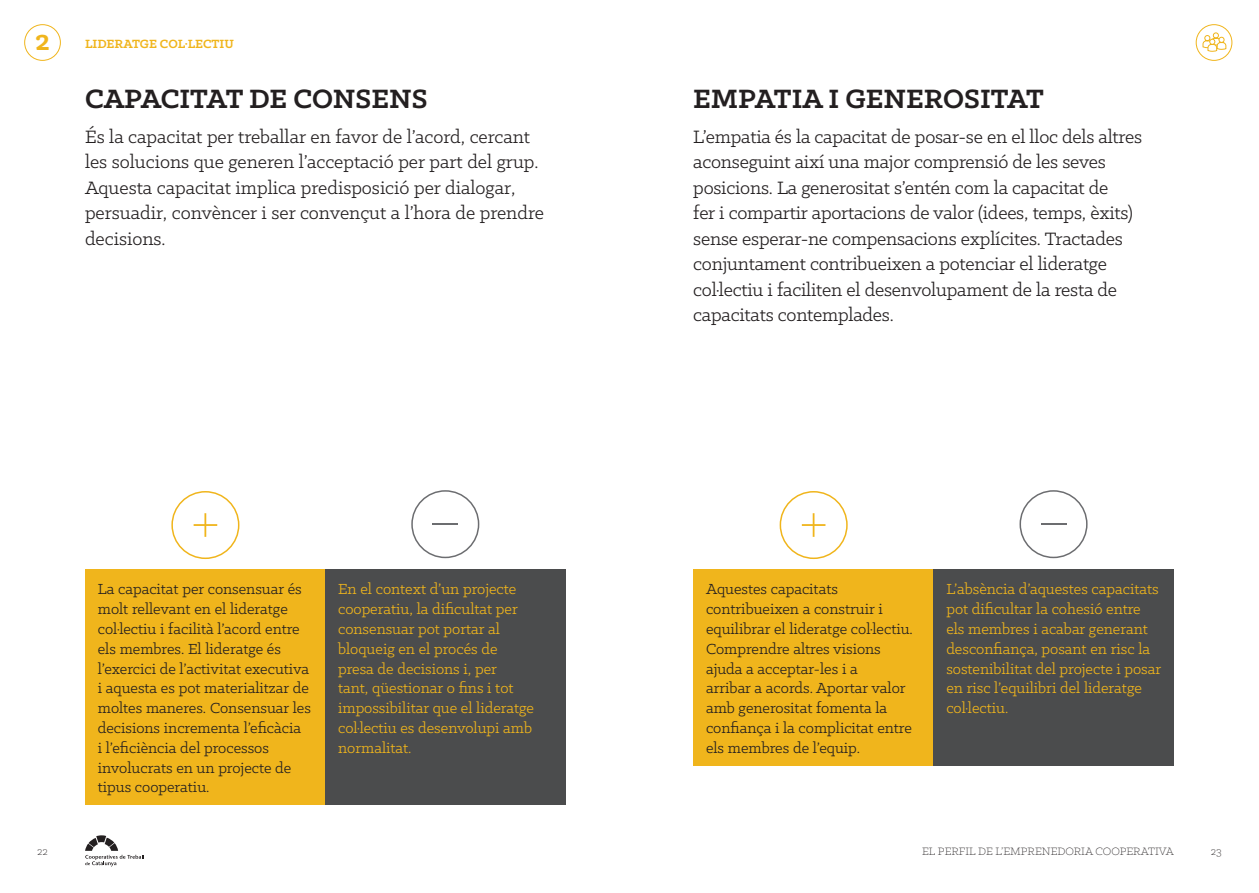
<style>
.page{position:relative;width:1259px;height:893px;background:#fff}
.page>*{position:absolute;margin:0;border:0;box-sizing:border-box;transform-origin:0 0}
.t1{font:700 31.5px "Klinic Slab";color:#f0b51c}
.titol-2{font:700 30px "Klinic Slab";color:#231f20}
.t2{font:20.25px/25.5px "Klinic Slab";letter-spacing:-.01em;color:#231f20}
.positiu{font:16.5px/19.8px "Klinic Slab";color:#231f20}
.negatiu{font:16.5px/19.8px "Klinic Slab";color:#f0b51c}
.t3{font:700 13.5px "Klinic Slab";color:#f0b51c}
.t4{font:300 12px "Klinic Slab";color:#231f20}
</style>
<div class="page">
<svg style="left:85px;top:835px;width:59px;height:31px"></svg>
<div style="left:24px;top:24px;width:37px;height:37px;border:1px solid #f0b51c;border-radius:50%"></div>
<div style="left:1195px;top:24px;width:37px;height:37px;border:1px solid #f0b51c;border-radius:50%"></div>
<svg style="left:1202px;top:32px;width:24px;height:20px"></svg>
<div style="left:171px;top:491px;width:68px;height:68px;border:2px solid #f0b51c;border-radius:50%"></div>
<svg style="left:194px;top:513px;width:23px;height:24px"></svg>
<div style="left:411px;top:490px;width:68px;height:68px;border:2px solid #6c6d70;border-radius:50%"></div>
<hr style="left:432px;top:523px;width:26px;height:2px;background:#6c6d70">
<div style="left:85px;top:569px;width:240px;height:236px;background:#f0b51c"></div>
<div style="left:325px;top:569px;width:241px;height:236px;background:#4b4c4d"></div>
<div style="left:779px;top:491px;width:68px;height:68px;border:2px solid #f0b51c;border-radius:50%"></div>
<svg style="left:802px;top:513px;width:23px;height:24px"></svg>
<div style="left:1019px;top:490px;width:68px;height:68px;border:2px solid #6c6d70;border-radius:50%"></div>
<hr style="left:1040px;top:523px;width:26px;height:2px;background:#6c6d70">
<div style="left:693px;top:569px;width:240px;height:196px;background:#f0b51c"></div>
<div style="left:933px;top:569px;width:241px;height:196px;background:#4b4c4d"></div>
<h1 class="t1" style="left:35px;top:19px;width:16px">2</h1>
<p class="t3" style="left:85px;top:35px;width:150px">LIDERATGE COL·LECTIU</p>
<p class="titol-2" style="left:85px;top:79px;width:344px">CAPACITAT DE CONSENS</p>
<p class="t2" style="left:85px;top:123px;width:460px">És la capacitat per treballar en favor de l’acord, cercant les solucions que generen l’acceptació per part del grup.<br>Aquesta capacitat implica predisposició per dialogar, persuadir, convèncer i ser convençut a l’hora de prendre decisions.</p>
<p class="titol-2" style="left:693px;top:79px;width:352px">EMPATIA I GENEROSITAT</p>
<p class="t2" style="left:693px;top:123px;width:450px">L’empatia és la capacitat de posar-se en el lloc dels altres aconseguint així una major comprensió de les seves posicions. La generositat s’entén com la capacitat de<br>fer i compartir aportacions de valor (idees, temps, èxits) sense esperar-ne compensacions explícites. Tractades conjuntament contribueixen a potenciar el lideratge col·lectiu i faciliten el desenvolupament de la resta de capacitats contemplades.</p>
<p class="positiu" style="left:98px;top:579px;width:215px">La capacitat per consensuar és molt rellevant en el lideratge col·lectiu i facilità l’acord entre els membres. El lideratge és l’exercici de l’activitat executiva i aquesta es pot materialitzar de moltes maneres. Consensuar les decisions incrementa l’eficàcia<br>i l’eficiència del processos involucrats en un projecte de tipus cooperatiu.</p>
<p class="negatiu" style="left:338px;top:579px;width:197px">En el context d’un projecte cooperatiu, la dificultat per consensuar pot portar al bloqueig en el procés de presa de decisions i, per<br>tant, qüestionar o fins i tot impossibilitar que el lideratge col·lectiu es desenvolupi amb normalitat.</p>
<p class="positiu" style="left:706px;top:579px;width:208px">Aquestes capacitats contribueixen a construir i equilibrar el lideratge col·lectiu.<br>Comprendre altres visions ajuda a acceptar-les i a<br>arribar a acords. Aportar valor amb generositat fomenta la confiança i la complicitat entre els membres de l’equip.</p>
<p class="negatiu" style="left:946px;top:579px;width:216px">L’absència d’aquestes capacitats pot dificultar la cohesió entre els membres i acabar generant desconfiança, posant en risc la sostenibilitat del projecte i posar en risc l’equilibri del lideratge col·lectiu.</p>
<p class="t4" style="left:922px;top:844px;width:253px">EL PERFIL DE L’EMPRENEDORIA COOPERATIVA</p>
<p class="t4" style="left:37px;top:844px;width:12px">22</p>
<p class="t4" style="left:1211px;top:844px;width:13px">23</p>
</div>
